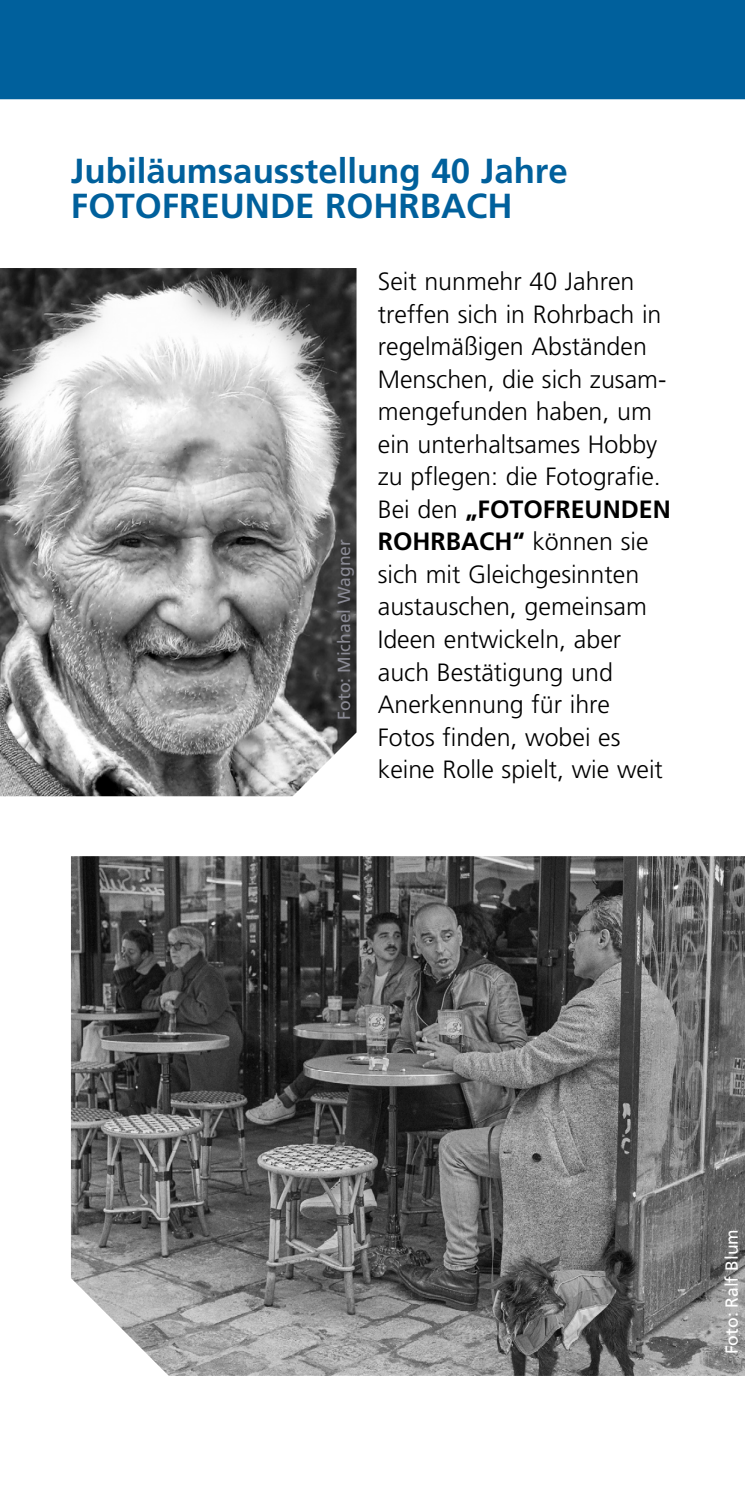
<style>
.page{position:relative;width:745px;height:1489px;background:#fff}
.page>*{position:absolute;margin:0;border:0;box-sizing:border-box;transform-origin:0 0}
.t1{font:700 34.75px/35px "Frutiger LT Pro";color:#00609c}
.t2{font:300 25px/32.5px "Frutiger LT Pro";color:#000}
.t3{font:17.5px "Frutiger LT Pro";color:#8a8a94}
.t4{font:17.5px "Frutiger LT Pro";color:#fff}
.s1{font-weight:700}
</style>
<div class="page">
<div style="left:0;top:0;width:744px;height:99px;background:#00609c"></div>
<img style="left:71px;top:856px;width:673px;height:519px">
<img style="left:0;top:268px;width:356px;height:528px">
<h1 class="t1" style="left:71px;top:154px;width:498px">Jubiläumsausstellung 40 Jahre<br>FOTOFREUNDE ROHRBACH</h1>
<p class="t3" style="left:333px;top:719px;width:182px;rotate:-90deg">Foto: Michael Wagner</p>
<p class="t2" style="left:377px;top:265px;width:294px">Seit nunmehr 40 Jahren treffen sich in Rohrbach in regelmäßigen Abständen<br>Menschen, die sich zusam&shy;mengefunden haben, um ein unterhaltsames Hobby zu pflegen: die Fotografie.<br>Bei den <span class="s1">„FOTOFREUNDEN<br>ROHRBACH“</span> können sie sich mit Gleichgesinnten austauschen, gemeinsam<br>Ideen entwickeln, aber auch Bestätigung und<br>Anerkennung für ihre<br>Fotos finden, wobei es keine Rolle spielt, wie weit</p>
<p class="t4" style="left:721px;top:1354px;width:127px;rotate:-90deg">Foto: Ralf Blum</p>
</div>
